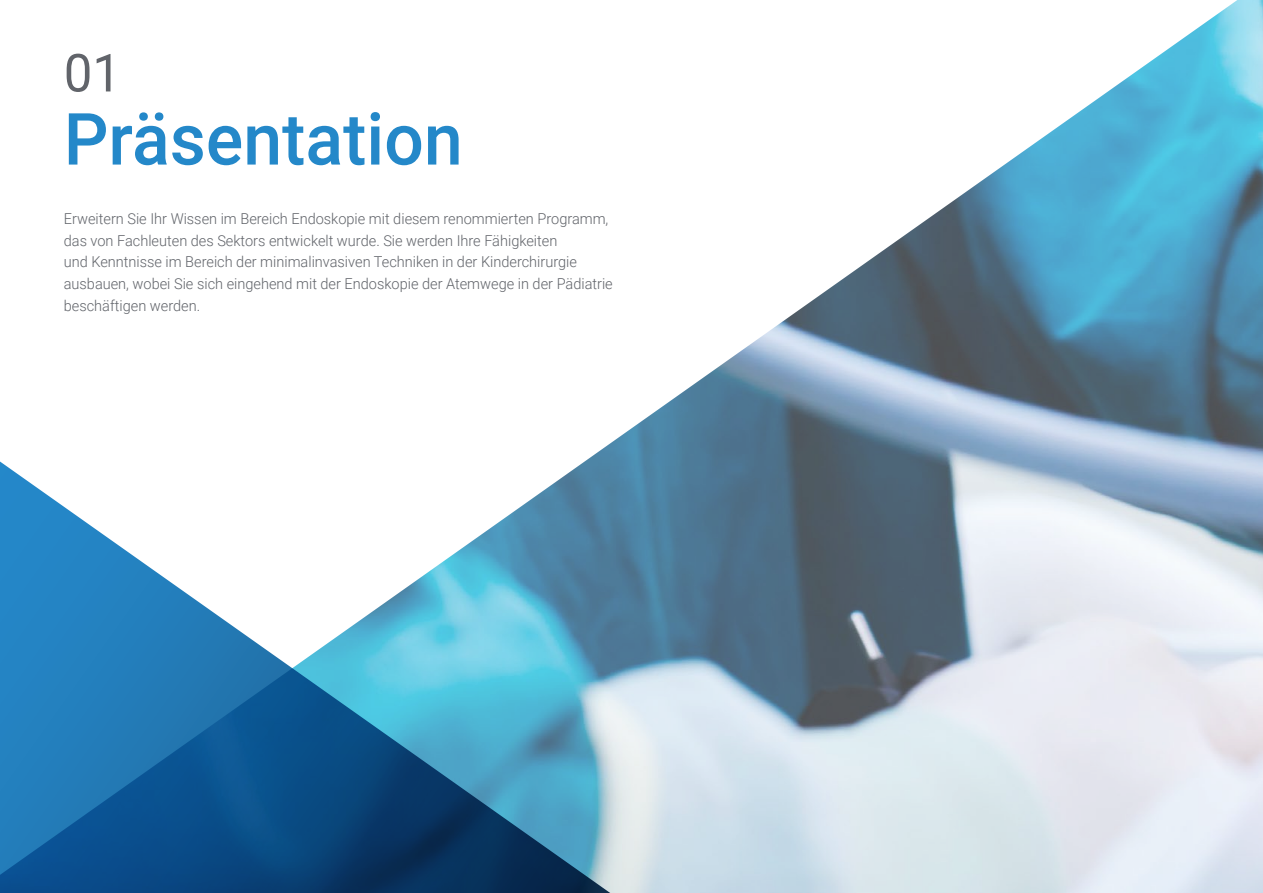
<style>
.page{position:relative;width:1263px;height:893px;background:#fff}
.page>*{position:absolute;margin:0;border:0;box-sizing:border-box;transform-origin:0 0}
.t1{font:500 72px "Roboto";color:#2488c9}
.t2{font:52.5px "Roboto";color:#61646a}
.t3{font:300 15px/21.8px "Roboto";color:#61646a}
</style>
<div class="page">
<img style="left:606px;top:0;width:657px;height:893px">
<svg style="left:0;top:446px;width:640px;height:447px"></svg>
<h2 class="t2" style="left:64px;top:36px;width:59px">01</h2>
<h1 class="t1" style="left:64px;top:89px;width:400px">Präsentation</h1>
<p class="t3" style="left:64px;top:207px;width:550px">Erweitern Sie Ihr Wissen im Bereich Endoskopie mit diesem renommierten Programm, das von Fachleuten des Sektors entwickelt wurde. Sie werden Ihre Fähigkeiten<br>und Kenntnisse im Bereich der minimalinvasiven Techniken in der Kinderchirurgie ausbauen, wobei Sie sich eingehend mit der Endoskopie der Atemwege in der Pädiatrie beschäftigen werden.</p>
</div>
